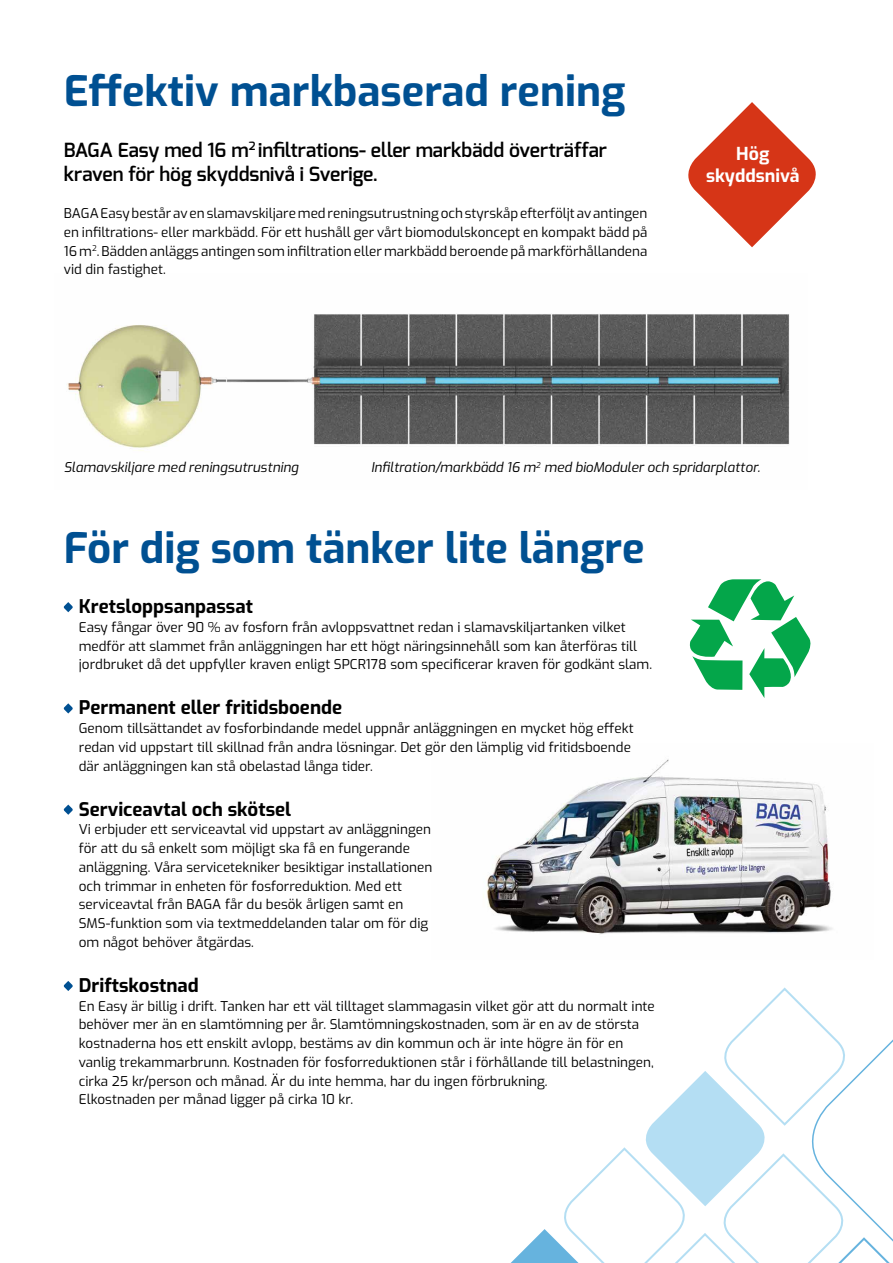
<style>
.page{position:relative;width:893px;height:1263px;background:#fff}
.page>*{position:absolute;margin:0;border:0;box-sizing:border-box;transform-origin:0 0}
.t1{font:700 42px "Exo";color:#005092}
.t2{font:600 19.5px/24px "Exo";color:#000}
.t3{font:700 18.75px "Exo";color:#000}
.t4{font:700 17.85px/21.3px "Exo";color:#fff;text-align:center}
.t5{font:13.5px/18.8px "Exo";color:#000}
.t6{font:italic 13.5px "Exo";color:#000}
</style>
<div class="page">
<img style="left:67px;top:314px;width:723px;height:137px">
<img style="left:483px;top:759px;width:350px;height:175px">
<svg style="left:63px;top:602px;width:10px;height:10px"></svg>
<svg style="left:63px;top:703px;width:10px;height:10px"></svg>
<svg style="left:63px;top:805px;width:10px;height:10px"></svg>
<svg style="left:63px;top:981px;width:10px;height:10px"></svg>
<svg style="left:689px;top:579px;width:122px;height:119px"></svg>
<svg style="left:688px;top:102px;width:128px;height:145px"></svg>
<svg style="left:511px;top:987px;width:382px;height:276px"></svg>
<h1 class="t1" style="left:64px;top:59px;width:563px">Effektiv markbaserad rening</h1>
<h2 class="t2" style="left:64px;top:138px;width:545px">BAGA Easy med 16 m<sup>2</sup> infiltrations- eller markbädd överträffar kraven för hög skyddsnivå i Sverige.</h2>
<p class="t5" style="left:64px;top:203px;width:585px;text-align:justify">BAGA Easy består av en slamavskiljare med reningsutrustning och styrskåp efterföljt av antingen en infiltrations- eller markbädd. För ett hushåll ger vårt biomodulskoncept en kompakt bädd på 16 m<sup>2</sup>. Bädden anläggs antingen som infiltration eller markbädd beroende på markförhållandena vid din fastighet.</p>
<h3 class="t4" style="left:706px;top:142px;width:95px">Hög skyddsnivå</h3>
<p class="t6" style="left:64px;top:457px;width:236px">Slamavskiljare med reningsutrustning</p>
<p class="t6" style="left:371px;top:457px;width:391px">Infiltration/markbädd 16 m<sup>2</sup> med bioModuler och spridarplattor.</p>
<h1 class="t1" style="left:64px;top:516px;width:582px">För dig som tänker lite längre</h1>
<h3 class="t3" style="left:79px;top:592px;width:176px">Kretsloppsanpassat</h3>
<p class="t5" style="left:79px;top:617px;width:575px">Easy fångar över 90 % av fosforn från avloppsvattnet redan i slamavskiljartanken vilket medför att slammet från anläggningen har ett högt näringsinnehåll som kan återföras till jordbruket då det uppfyller kraven enligt SPCR178 som specificerar kraven för godkänt slam.</p>
<h3 class="t3" style="left:79px;top:693px;width:265px">Permanent eller fritidsboende</h3>
<p class="t5" style="left:79px;top:718px;width:556px">Genom tillsättandet av fosforbindande medel uppnår anläggningen en mycket hög effekt redan vid uppstart till skillnad från andra lösningar. Det gör den lämplig vid fritidsboende där anläggningen kan stå obelastad långa tider.</p>
<h3 class="t3" style="left:79px;top:794px;width:214px">Serviceavtal och skötsel</h3>
<p class="t5" style="left:79px;top:819px;width:355px">Vi erbjuder ett serviceavtal vid uppstart av anläggningen för att du så enkelt som möjligt ska få en fungerande anläggning. Våra servicetekniker besiktigar installationen och trimmar in enheten för fosforreduktion. Med ett serviceavtal från BAGA får du besök årligen samt en SMS-funktion som via textmeddelanden talar om för dig om något behöver åtgärdas.</p>
<h3 class="t3" style="left:79px;top:971px;width:122px">Driftskostnad</h3>
<p class="t5" style="left:79px;top:995px;width:578px">En Easy är billig i drift. Tanken har ett väl tilltaget slammagasin vilket gör att du normalt inte behöver mer än en slamtömning per år. Slamtömningskostnaden, som är en av de största kostnaderna hos ett enskilt avlopp, bestäms av din kommun och är inte högre än för en vanlig trekammarbrunn. Kostnaden för fosforreduktionen står i förhållande till belastningen, cirka 25 kr/person och månad. Är du inte hemma, har du ingen förbrukning.<br>Elkostnaden per månad ligger på cirka 10 kr.</p>
</div>
